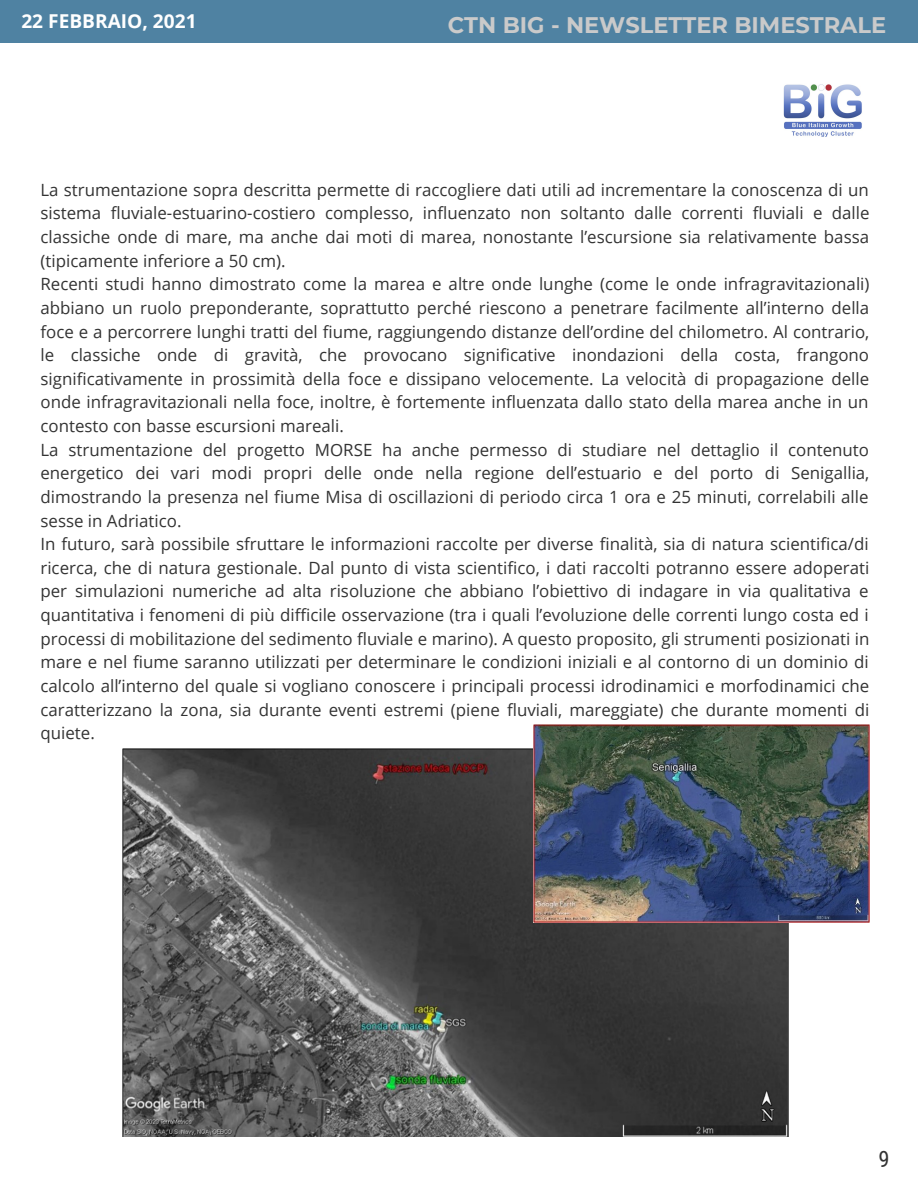
<style>
.page{position:relative;width:918px;height:1188px;background:#fff}
.page>*{position:absolute;margin:0;border:0;box-sizing:border-box;transform-origin:0 0}
.t1{font:700 22.5px "Montserrat";color:#cacaca}
.t2{font:22.5px "Roboto Condensed";color:#333}
.t3{font:700 19.2px "Open Sans";color:#fff}
.t4{font:16.8px/23.7px "Open Sans";color:#333}
</style>
<div class="page">
<div style="left:0;top:0;width:918px;height:43px;background:#4f82a2"></div>
<img style="left:783px;top:84px;width:79px;height:53px">
<img style="left:123px;top:748px;width:666px;height:388px">
<img style="left:533px;top:724px;width:337px;height:198px">
<p class="t3" style="left:21px;top:8px;width:177px">22 FEBBRAIO, 2021</p>
<h1 class="t1" style="left:448px;top:8px;width:440px">CTN BIG - NEWSLETTER BIMESTRALE</h1>
<p class="t4" style="left:40px;top:177px;width:831px">La strumentazione sopra descritta permette di raccogliere dati utili ad incrementare la conoscenza di un sistema fluviale-estuarino-costiero complesso, influenzato non soltanto dalle correnti fluviali e dalle classiche onde di mare, ma anche dai moti di marea, nonostante l’escursione sia relativamente bassa (tipicamente inferiore a 50 cm).<br>Recenti studi hanno dimostrato come la marea e altre onde lunghe (come le onde infragravitazionali) abbiano un ruolo preponderante, soprattutto perché riescono a penetrare facilmente all’interno della foce e a percorrere lunghi tratti del fiume, raggiungendo distanze dell’ordine del chilometro. Al contrario, le classiche onde di gravità, che provocano significative inondazioni della costa, frangono significativamente in prossimità della foce e dissipano velocemente. La velocità di propagazione delle onde infragravitazionali nella foce, inoltre, è fortemente influenzata dallo stato della marea anche in un contesto con basse escursioni mareali.<br>La strumentazione del progetto MORSE ha anche permesso di studiare nel dettaglio il contenuto energetico dei vari modi propri delle onde nella regione dell’estuario e del porto di Senigallia, dimostrando la presenza nel fiume Misa di oscillazioni di periodo circa 1 ora e 25 minuti, correlabili alle sesse in Adriatico.<br>In futuro, sarà possibile sfruttare le informazioni raccolte per diverse finalità, sia di natura scientifica/di ricerca, che di natura gestionale. Dal punto di vista scientifico, i dati raccolti potranno essere adoperati per simulazioni numeriche ad alta risoluzione che abbiano l’obiettivo di indagare in via qualitativa e quantitativa i fenomeni di più difficile osservazione (tra i quali l’evoluzione delle correnti lungo costa ed i processi di mobilitazione del sedimento fluviale e marino). A questo proposito, gli strumenti posizionati in mare e nel fiume saranno utilizzati per determinare le condizioni iniziali e al contorno di un dominio di calcolo all’interno del quale si vogliano conoscere i principali processi idrodinamici e morfodinamici che caratterizzano la zona, sia durante eventi estremi (piene fluviali, mareggiate) che durante momenti di quiete.</p>
<h1 class="t2" style="left:879px;top:1143px;width:13px">9</h1>
</div>
